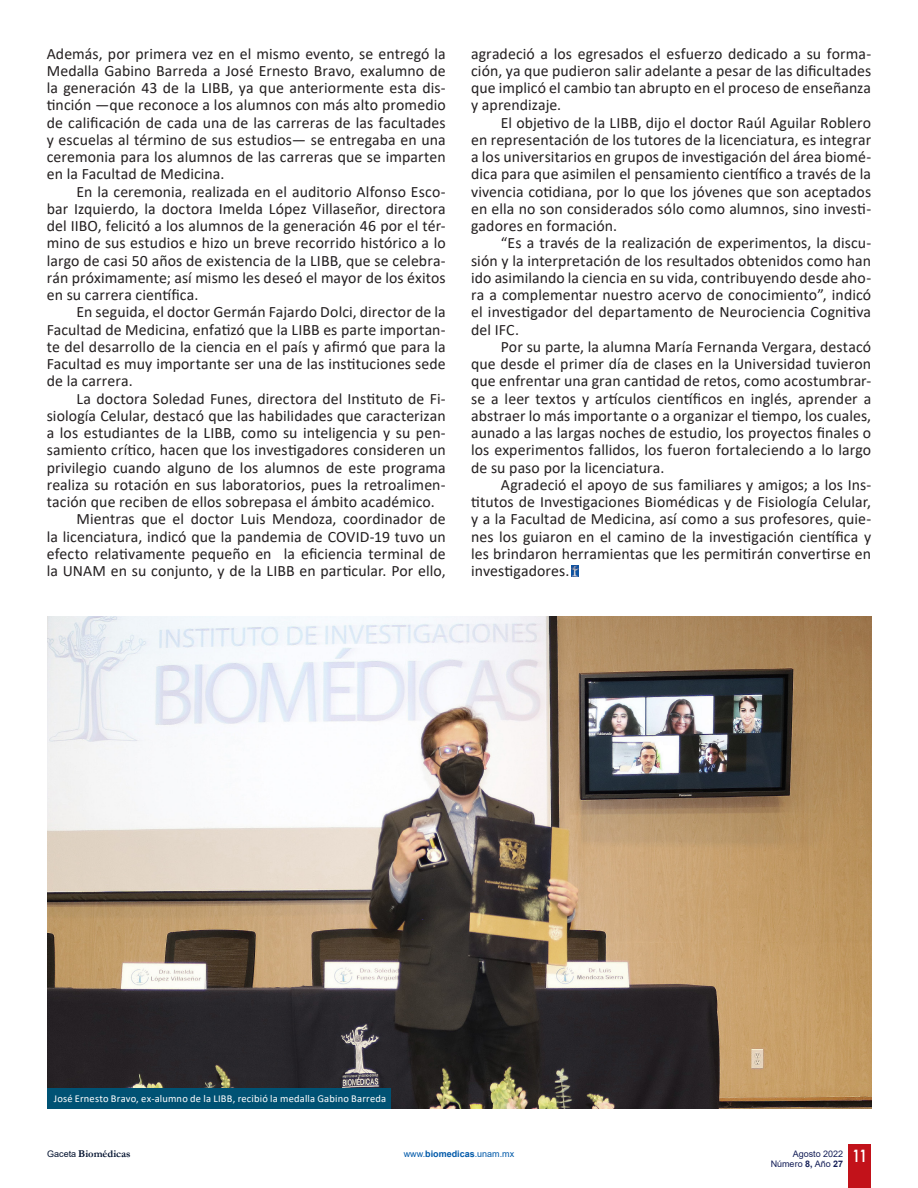
<style>
.page{position:relative;width:918px;height:1188px;background:#fff}
.page>*{position:absolute;margin:0;border:0;box-sizing:border-box;transform-origin:0 0}
.t1{font:700 17.1px "Century Gothic";color:#fff;scale:.74 1}
.t2{font:15.75px/17.2px "Calibri";letter-spacing:.005em;color:#231f20;text-align:justify}
.t3{font:10.5px "Calibri";letter-spacing:.015em;color:#fff}
.t4{font:700 10.5px "Garamond";color:#00102d}
.t5{font:9px "Arial";color:#151f58}
.t6{font:9px "Arial";color:#0159a9}
.s1{font-family:"Arial";font-weight:400;font-size:9px}
.s2{font-weight:700}
</style>
<div class="page">
<div style="left:849px;top:1145px;width:22px;height:43px;background:#c2121a"></div>
<img style="left:47px;top:617px;width:824px;height:492px">
<svg style="left:572px;top:565px;width:7px;height:11px"></svg>
<div style="left:47px;top:1089px;width:344px;height:20px;background:#005274"></div>
<p class="t2" style="left:47px;top:44px;width:401px">Además, por primera vez en el mismo evento, se entregó la Medalla Gabino Barreda a José Ernesto Bravo, exalumno de la generación 43 de la LIBB, ya que anteriormente esta dis&shy;tinción —que reconoce a los alumnos con más alto promedio de calificación de cada una de las carreras de las facultades y escuelas al término de sus estudios— se entregaba en una ceremonia para los alumnos de las carreras que se imparten en la Facultad de Medicina.</p>
<p class="t2" style="left:47px;top:182px;width:400px;text-indent:30px">En la ceremonia, realizada en el auditorio Alfonso Esco&shy;bar Izquierdo, la doctora Imelda López Villaseñor, directora del IIBO, felicitó a los alumnos de la generación 46 por el tér&shy;mino de sus estudios e hizo un breve recorrido histórico a lo largo de casi 50 años de existencia de la LIBB, que se celebra&shy;rán próximamente; así mismo les deseó el mayor de los éxitos en su carrera científica.</p>
<p class="t2" style="left:47px;top:303px;width:401px;text-indent:30px">En seguida, el doctor Germán Fajardo Dolci, director de la Facultad de Medicina, enfatizó que la LIBB es parte importan&shy;te del desarrollo de la ciencia en el país y afirmó que para la Facultad es muy importante ser una de las instituciones sede de la carrera.</p>
<p class="t2" style="left:47px;top:389px;width:401px;text-indent:30px">La doctora Soledad Funes, directora del Instituto de Fi&shy;siología Celular, destacó que las habilidades que caracterizan a los estudiantes de la LIBB, como su inteligencia y su pen&shy;samiento crítico, hacen que los investigadores consideren un privilegio cuando alguno de los alumnos de este programa realiza su rotación en sus laboratorios, pues la retroalimen&shy;tación que reciben de ellos sobrepasa el ámbito académico.</p>
<p class="t2" style="left:47px;top:510px;width:400px;text-indent:30px">Mientras que el doctor Luis Mendoza, coordinador de la licenciatura, indicó que la pandemia de COVID-19 tuvo un efecto relativamente pequeño en la eficiencia terminal de la UNAM en su conjunto, y de la LIBB en particular. Por ello,</p>
<p class="t2" style="left:471px;top:44px;width:402px">agradeció a los egresados el esfuerzo dedicado a su forma&shy;ción, ya que pudieron salir adelante a pesar de las dificultades que implicó el cambio tan abrupto en el proceso de enseñanza y aprendizaje.</p>
<p class="t2" style="left:471px;top:113px;width:402px;text-indent:30px">El objetivo de la LIBB, dijo el doctor Raúl Aguilar Roblero en representación de los tutores de la licenciatura, es integrar a los universitarios en grupos de investigación del área biomé&shy;dica para que asimilen el pensamiento científico a través de la vivencia cotidiana, por lo que los jóvenes que son aceptados en ella no son considerados sólo como alumnos, sino investi&shy;gadores en formación.</p>
<p class="t2" style="left:471px;top:234px;width:402px;text-indent:30px">“Es a través de la realización de experimentos, la discu&shy;sión y la interpretación de los resultados obtenidos como han ido asimilando la ciencia en su vida, contribuyendo desde aho&shy;ra a complementar nuestro acervo de conocimiento”, indicó el investigador del departamento de Neurociencia Cognitiva del IFC.</p>
<p class="t2" style="left:471px;top:338px;width:402px;text-indent:30px">Por su parte, la alumna María Fernanda Vergara, destacó que desde el primer día de clases en la Universidad tuvieron que enfrentar una gran cantidad de retos, como acostumbrar&shy;se a leer textos y artículos científicos en inglés, aprender a abstraer lo más importante o a organizar el tiempo, los cuales, aunado a las largas noches de estudio, los proyectos finales o los experimentos fallidos, los fueron fortaleciendo a lo largo de su paso por la licenciatura.</p>
<p class="t2" style="left:471px;top:476px;width:402px;text-indent:30px">Agradeció el apoyo de sus familiares y amigos; a los Ins&shy;titutos de Investigaciones Biomédicas y de Fisiología Celular, y a la Facultad de Medicina, así como a sus profesores, quie&shy;nes los guiaron en el camino de la investigación científica y les brindaron herramientas que les permitirán convertirse en investigadores.</p>
<p class="t3" style="left:54px;top:1091px;width:334px">José Ernesto Bravo, ex-alumno de la LIBB, recibió la medalla Gabino Barreda</p>
<p class="t4" style="left:47px;top:1146px;width:85px"><span class="s1">Gaceta</span> Biomédicas</p>
<p class="t6" style="left:404px;top:1148px;width:112px">www.<span class="s2">biomedicas</span>.unam.mx</p>
<p class="t5" style="left:793px;top:1147px;width:52px">Agosto 2022</p>
<p class="t5" style="left:771px;top:1158px;width:74px">Número <span class="s2">8,</span> Año <span class="s2">27</span></p>
<p class="t1" style="left:853px;top:1143px;width:20px">11</p>
</div>
